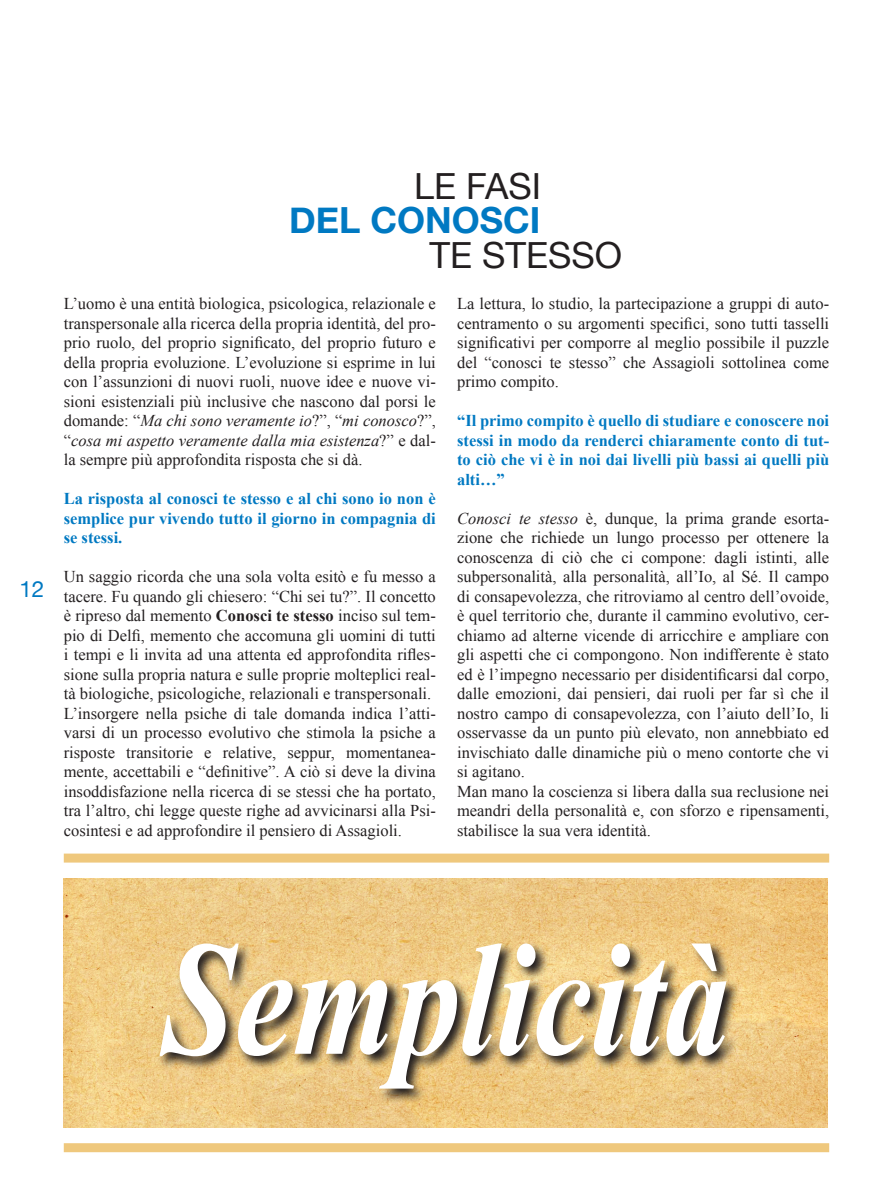
<style>
.page{position:relative;width:893px;height:1191px;background:#fff}
.page>*{position:absolute;margin:0;border:0;box-sizing:border-box;transform-origin:0 0}
._1-articoloPSICOSINT{font:italic 700 162.75px "Times New Roman";color:#fff;scale:.8 1}
.t1{font:36px "Helvetica Neue";color:#231f20}
.t2{font:700 36px "Helvetica Neue";color:#0079c2}
.t3{font:22.5px "Helvetica Neue";color:#0079c2}
._1-articoloPSICOSINT-2{font:16.5px/19.5px "Times New Roman";color:#231f20;text-align:justify}
._1-articoloPSICOSINT-3{font:700 16.5px/19.5px "Times New Roman";color:#0079c2;text-align:justify}
.s1{font-style:italic}
.s2{font-weight:700}
</style>
<div class="page">
<div style="left:64px;top:853px;width:765px;height:9px;background:#efc87d"></div>
<div style="left:64px;top:1143px;width:765px;height:9px;background:#efc87d"></div>
<img style="left:64px;top:878px;width:764px;height:249px">
<svg style="left:157px;top:940px;width:583px;height:163px;background:#bca06c"></svg>
<h3 class="t3" style="left:19px;top:573px;width:27px">12</h3>
<p class="t1" style="left:414px;top:160px;width:128px">LE FASI</p>
<p class="t2" style="left:289px;top:192px;width:253px">DEL CONOSCI</p>
<p class="t1" style="left:429px;top:229px;width:194px">TE STESSO</p>
<p class="_1-articoloPSICOSINT-2" style="left:64px;top:294px;width:374px">L’uomo è una entità biologica, psicologica, relazionale e transpersonale alla ricerca della propria identità, del pro&shy;prio ruolo, del proprio significato, del proprio futuro e della propria evoluzione. L’evoluzione si esprime in lui con l’assunzioni di nuovi ruoli, nuove idee e nuove vi&shy;sioni esistenziali più inclusive che nascono dal porsi le domande: “<span class="s1">Ma chi sono veramente io</span>?”, “<span class="s1">mi conosco</span>?”, “<span class="s1">cosa mi aspetto veramente dalla mia esistenza</span>?” e dal&shy;la sempre più approfondita risposta che si dà.</p>
<p class="_1-articoloPSICOSINT-3" style="left:64px;top:488px;width:374px">La risposta al conosci te stesso e al chi sono io non è semplice pur vivendo tutto il giorno in compagnia di se stessi.</p>
<p class="_1-articoloPSICOSINT-2" style="left:64px;top:567px;width:374px">Un saggio ricorda che una sola volta esitò e fu messo a tacere. Fu quando gli chiesero: “Chi sei tu?”. Il concetto è ripreso dal memento <span class="s2">Conosci te stesso</span> inciso sul tem&shy;pio di Delfi, memento che accomuna gli uomini di tutti i tempi e li invita ad una attenta ed approfondita rifles&shy;sione sulla propria natura e sulle proprie molteplici real&shy;tà biologiche, psicologiche, relazionali e transpersonali.</p>
<p class="_1-articoloPSICOSINT-2" style="left:64px;top:703px;width:374px">L’insorgere nella psiche di tale domanda indica l’atti&shy;varsi di un processo evolutivo che stimola la psiche a risposte transitorie e relative, seppur, momentanea&shy;mente, accettabili e “definitive”. A ciò si deve la divina insoddisfazione nella ricerca di se stessi che ha portato, tra l’altro, chi legge queste righe ad avvicinarsi alla Psi&shy;cosintesi e ad approfondire il pensiero di Assagioli.</p>
<p class="_1-articoloPSICOSINT-2" style="left:457px;top:294px;width:374px">La lettura, lo studio, la partecipazione a gruppi di auto&shy;centramento o su argomenti specifici, sono tutti tasselli significativi per comporre al meglio possibile il puzzle del “conosci te stesso” che Assagioli sottolinea come primo compito.</p>
<p class="_1-articoloPSICOSINT-3" style="left:457px;top:410px;width:374px">“Il primo compito è quello di studiare e conoscere noi stessi in modo da renderci chiaramente conto di tut&shy;to ciò che vi è in noi dai livelli più bassi ai quelli più alti…”</p>
<p class="_1-articoloPSICOSINT-2" style="left:457px;top:508px;width:374px"><span class="s1">Conosci te stesso</span> è, dunque, la prima grande esorta&shy;zione che richiede un lungo processo per ottenere la conoscenza di ciò che ci compone: dagli istinti, alle subpersonalità, alla personalità, all’Io, al Sé. Il campo di consapevolezza, che ritroviamo al centro dell’ovoide, è quel territorio che, durante il cammino evolutivo, cer&shy;chiamo ad alterne vicende di arricchire e ampliare con gli aspetti che ci compongono. Non indifferente è stato ed è l’impegno necessario per disidentificarsi dal corpo, dalle emozioni, dai pensieri, dai ruoli per far sì che il nostro campo di consapevolezza, con l’aiuto dell’Io, li osservasse da un punto più elevato, non annebbiato ed invischiato dalle dinamiche più o meno contorte che vi si agitano.</p>
<p class="_1-articoloPSICOSINT-2" style="left:457px;top:781px;width:374px">Man mano la coscienza si libera dalla sua reclusione nei meandri della personalità e, con sforzo e ripensamenti, stabilisce la sua vera identità.</p>
<p class="_1-articoloPSICOSINT" style="left:162px;top:885px;width:710px">Semplicità</p>
</div>
